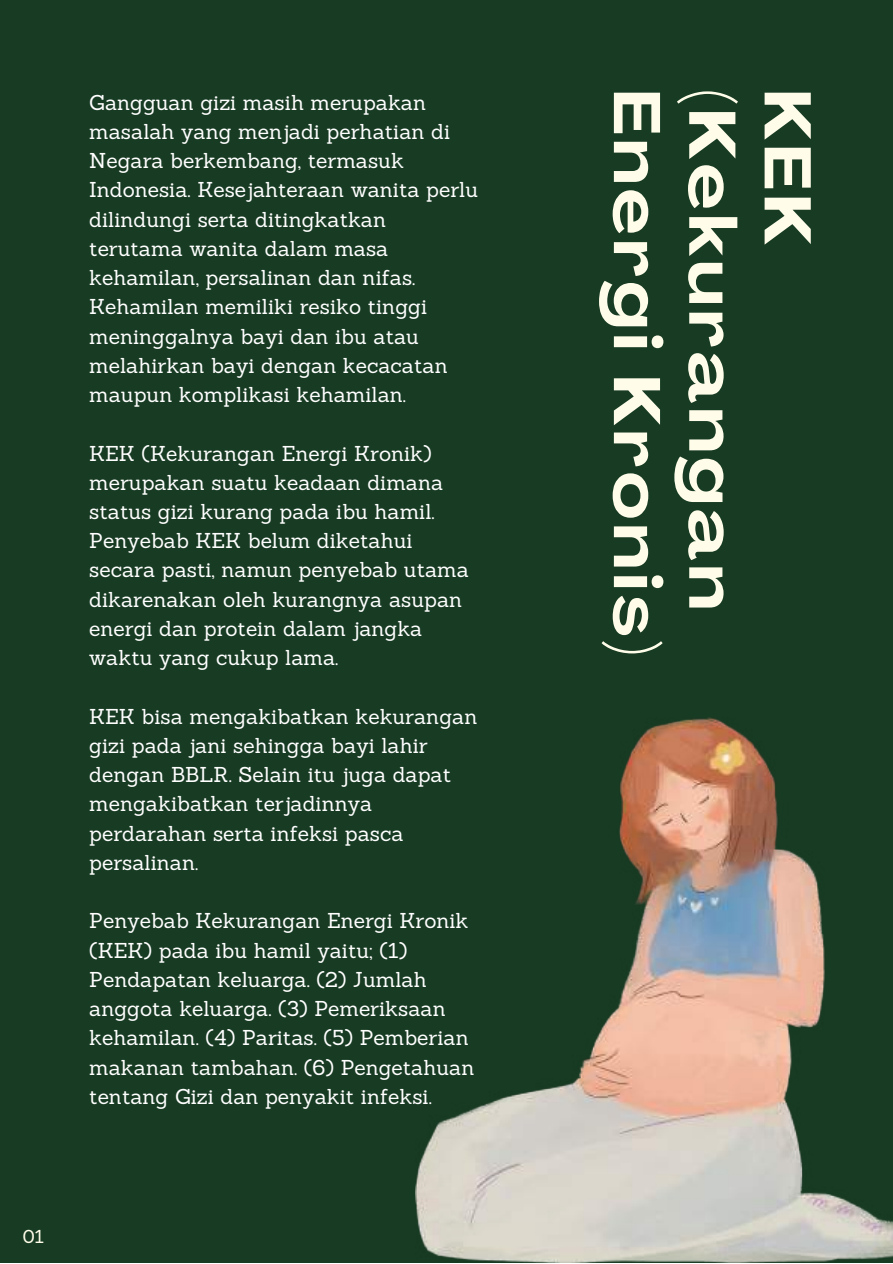
<style>
.page{position:relative;width:893px;height:1264px;background:#fff}
.page>*{position:absolute;margin:0;border:0;box-sizing:border-box;transform-origin:0 0}
.t1{font:700 expanded 64.8px/75.3px "Agrandir";letter-spacing:.07em;color:#fffde9}
.t2{font:21px/29.2px "Sanchez";color:#fff}
.t3{font:18.3px "Sanchez";color:#fffde9}
</style>
<div class="page">
<div style="left:0;top:0;width:892px;height:1262px;background:#183b23"></div>
<img style="left:416px;top:718px;width:476px;height:544px">
<p class="t2" style="left:89px;top:87px;width:390px">Gangguan gizi masih merupakan masalah yang menjadi perhatian di<br>Negara berkembang, termasuk<br>Indonesia. Kesejahteraan wanita perlu dilindungi serta ditingkatkan terutama wanita dalam masa kehamilan, persalinan dan nifas.<br>Kehamilan memiliki resiko tinggi meninggalnya bayi dan ibu atau melahirkan bayi dengan kecacatan maupun komplikasi kehamilan.</p>
<p class="t2" style="left:89px;top:438px;width:381px">KEK (Kekurangan Energi Kronik) merupakan suatu keadaan dimana status gizi kurang pada ibu hamil.<br>Penyebab KEK belum diketahui secara pasti, namun penyebab utama dikarenakan oleh kurangnya asupan energi dan protein dalam jangka waktu yang cukup lama.</p>
<p class="t2" style="left:89px;top:701px;width:389px">KEK bisa mengakibatkan kekurangan gizi pada jani sehingga bayi lahir dengan BBLR. Selain itu juga dapat mengakibatkan terjadinnya perdarahan serta infeksi pasca persalinan.</p>
<p class="t2" style="left:89px;top:906px;width:386px">Penyebab Kekurangan Energi Kronik (KEK) pada ibu hamil yaitu; (1)<br>Pendapatan keluarga. (2) Jumlah anggota keluarga. (3) Pemeriksaan kehamilan. (4) Paritas. (5) Pemberian makanan tambahan. (6) Pengetahuan tentang Gizi dan penyakit infeksi.</p>
<p class="t3" style="left:23px;top:1225px;width:23px">01</p>
<h1 class="t1" style="left:818px;top:89px;width:568px;rotate:90deg">KEK (Kekurangan<br>Energi Kronis)</h1>
</div>
